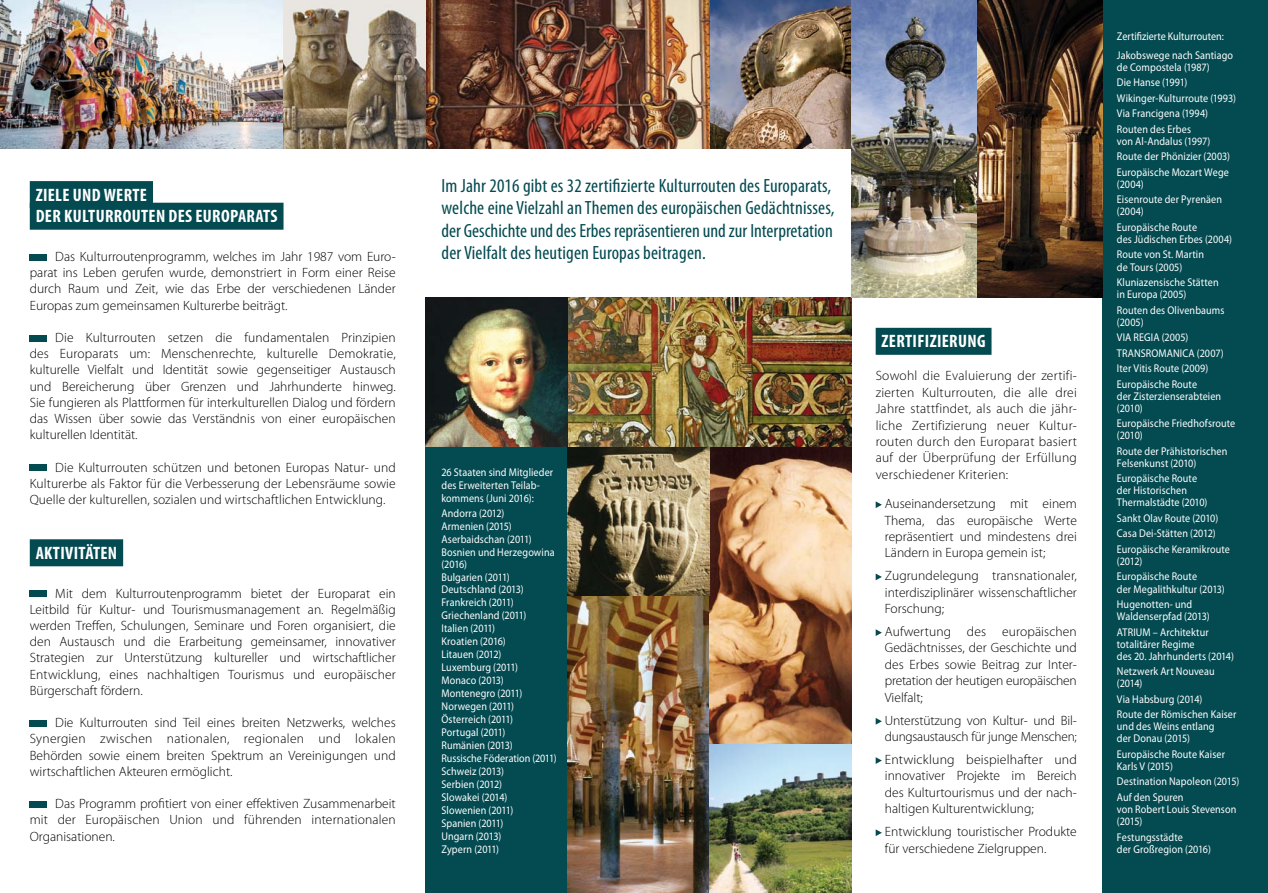
<style>
.page{position:relative;width:1268px;height:893px;background:#fff}
.page>*{position:absolute;margin:0;border:0;box-sizing:border-box;transform-origin:0 0}
.t1{font:condensed 19.2px/22.5px "Myriad Pro";letter-spacing:.01em;color:#034a51}
.t2{font:700 condensed 18px/21.6px "Myriad Pro";letter-spacing:.02em;color:#fff}
.t3{font:300 13.5px/16.2px "Myriad Pro";color:#000;text-align:justify}
.t4{font:11.25px/12.9px "Myriad Pro";letter-spacing:.01em;color:#fff;scale:.9 1}
</style>
<div class="page">
<img style="left:567px;top:446px;width:283px;height:447px">
<div style="left:425px;top:446px;width:142px;height:447px;background:#034a51"></div>
<div style="left:1101px;top:0;width:166px;height:893px;background:#034a51"></div>
<div style="left:875px;top:328px;width:116px;height:27px;background:#034a51"></div>
<svg style="left:875px;top:501px;width:6px;height:7px"></svg>
<svg style="left:875px;top:573px;width:6px;height:7px"></svg>
<svg style="left:875px;top:629px;width:6px;height:7px"></svg>
<svg style="left:875px;top:718px;width:6px;height:7px"></svg>
<svg style="left:875px;top:757px;width:6px;height:7px"></svg>
<svg style="left:875px;top:829px;width:6px;height:7px"></svg>
<div style="left:30px;top:181px;width:123px;height:27px;background:#034a51"></div>
<div style="left:30px;top:203px;width:253px;height:27px;background:#034a51"></div>
<div style="left:30px;top:539px;width:93px;height:27px;background:#034a51"></div>
<div style="left:30px;top:254px;width:17px;height:6px;background:#034a51"></div>
<div style="left:30px;top:335px;width:17px;height:6px;background:#034a51"></div>
<div style="left:30px;top:465px;width:17px;height:6px;background:#034a51"></div>
<div style="left:30px;top:591px;width:17px;height:6px;background:#034a51"></div>
<div style="left:30px;top:720px;width:17px;height:7px;background:#034a51"></div>
<div style="left:30px;top:801px;width:17px;height:7px;background:#034a51"></div>
<img style="left:425px;top:298px;width:425px;height:148px">
<img style="left:0;top:0;width:850px;height:149px">
<img style="left:850px;top:0;width:251px;height:298px">
<h2 class="t2" style="left:36px;top:183px;width:243px">ZIELE UND WERTE<br>DER KULTURROUTEN DES EUROPARATS</h2>
<p class="t3" style="left:30px;top:249px;width:367px;text-indent:26px">Das Kulturroutenprogramm, welches im Jahr 1987 vom Euro&shy;parat ins Leben gerufen wurde, demonstriert in Form einer Reise durch Raum und Zeit, wie das Erbe der verschiedenen Länder Europas zum gemeinsamen Kulturerbe beiträgt.</p>
<p class="t3" style="left:30px;top:330px;width:367px;text-indent:26px">Die Kulturrouten setzen die fundamentalen Prinzipien des Europarats um: Menschenrechte, kulturelle Demokratie, kulturelle Vielfalt und Identität sowie gegenseitiger Austausch und Bereicherung über Grenzen und Jahrhunderte hinweg.<br>Sie fungieren als Plattformen für interkulturellen Dialog und fördern das Wissen über sowie das Verständnis von einer europäischen kulturellen Identität.</p>
<p class="t3" style="left:30px;top:459px;width:367px;text-indent:26px">Die Kulturrouten schützen und betonen Europas Natur- und Kulturerbe als Faktor für die Verbesserung der Lebensräume sowie Quelle der kulturellen, sozialen und wirtschaftlichen Entwicklung.</p>
<h2 class="t2" style="left:36px;top:542px;width:83px">AKTIVITÄTEN</h2>
<p class="t3" style="left:30px;top:585px;width:367px;text-indent:26px">Mit dem Kulturroutenprogramm bietet der Europarat ein Leitbild für Kultur- und Tourismusmanagement an. Regelmäßig werden Treffen, Schulungen, Seminare und Foren organisiert, die den Austausch und die Erarbeitung gemeinsamer, innovativer Strategien zur Unterstützung kultureller und wirtschaftlicher Entwicklung, eines nachhaltigen Tourismus und europäischer Bürgerschaft fördern.</p>
<p class="t3" style="left:30px;top:715px;width:367px;text-indent:26px">Die Kulturrouten sind Teil eines breiten Netzwerks, welches Synergien zwischen nationalen, regionalen und lokalen Behörden sowie einem breiten Spektrum an Vereinigungen und wirtschaftlichen Akteuren ermöglicht.</p>
<p class="t3" style="left:30px;top:796px;width:367px;text-indent:26px">Das Programm profitiert von einer effektiven Zusammenarbeit mit der Europäischen Union und führenden internationalen Organisationen.</p>
<p class="t1" style="left:441px;top:174px;width:394px">Im Jahr 2016 gibt es 32 zertifizierte Kulturrouten des Europarats, welche eine Vielzahl an Themen des europäischen Gedächtnisses, der Geschichte und des Erbes repräsentieren und zur Interpretation der Vielfalt des heutigen Europas beitragen.</p>
<p class="t4" style="left:441px;top:466px;width:126px">26 Staaten sind Mitglieder des Erweiterten Teilab&shy;kommens (Juni 2016):</p>
<p class="t4" style="left:441px;top:507px;width:127px">Andorra (2012)<br>Armenien (2015)<br>Aserbaidschan (2011)<br>Bosnien und Herzegowina</p>
<p class="t4" style="left:441px;top:557px;width:129px">(2016)<br>Bulgarien (2011)<br>Deutschland (2013)<br>Frankreich (2011)<br>Griechenland (2011)<br>Italien (2011)<br>Kroatien (2016)<br>Litauen (2012)<br>Luxemburg (2011)<br>Monaco (2013)<br>Montenegro (2011)<br>Norwegen (2011)<br>Österreich (2011)<br>Portugal (2011)<br>Rumänien (2013)<br>Russische Föderation (2011)<br>Schweiz (2013)<br>Serbien (2012)<br>Slowakei (2014)<br>Slowenien (2011)<br>Spanien (2011)<br>Ungarn (2013)<br>Zypern (2011)</p>
<h2 class="t2" style="left:881px;top:330px;width:105px">ZERTIFIZIERUNG</h2>
<p class="t3" style="left:875px;top:368px;width:203px">Sowohl die Evaluierung der zertifi&shy;zierten Kulturrouten, die alle drei Jahre stattfindet, als auch die jähr&shy;liche Zertifizierung neuer Kultur&shy;routen durch den Europarat basiert auf der Überprüfung der Erfüllung verschiedener Kriterien:</p>
<p class="t3" style="left:884px;top:496px;width:193px">Auseinandersetzung mit einem Thema, das europäische Werte repräsentiert und mindestens drei Ländern in Europa gemein ist;</p>
<p class="t3" style="left:884px;top:568px;width:193px">Zugrundelegung transnationaler, interdisziplinärer wissenschaftlicher Forschung;</p>
<p class="t3" style="left:884px;top:623px;width:193px">Aufwertung des europäischen Gedächtnisses, der Geschichte und des Erbes sowie Beitrag zur Inter&shy;pretation der heutigen europäischen Vielfalt;</p>
<p class="t3" style="left:884px;top:712px;width:193px">Unterstützung von Kultur- und Bil&shy;dungsaustausch für junge Menschen;</p>
<p class="t3" style="left:884px;top:751px;width:193px">Entwicklung beispielhafter und innovativer Projekte im Bereich des Kulturtourismus und der nach&shy;haltigen Kulturentwicklung;</p>
<p class="t3" style="left:884px;top:824px;width:193px">Entwicklung touristischer Produkte für verschiedene Zielgruppen.</p>
<p class="t4" style="left:1116px;top:28px;width:130px;line-height:18.5px">Zertifizierte Kulturrouten:<br>Jakobswege nach Santiago</p>
<p class="t4" style="left:1116px;top:60px;width:134px;line-height:15.5px">de Compostela (1987)<br>Die Hanse (1991)<br>Wikinger-Kulturroute (1993)<br>Via Francigena (1994)<br>Routen des Erbes</p>
<p class="t4" style="left:1116px;top:134px;width:127px;line-height:15.5px">von Al-Andalus (1997)<br>Route der Phönizier (2003)<br>Europäische Mozart Wege</p>
<p class="t4" style="left:1116px;top:177px;width:118px;line-height:15.5px">(2004)<br>Eisenroute der Pyrenäen</p>
<p class="t4" style="left:1116px;top:204px;width:91px;line-height:15.5px">(2004)<br>Europäische Route</p>
<p class="t4" style="left:1116px;top:232px;width:129px;line-height:15.5px">des Jüdischen Erbes (2004)<br>Route von St. Martin</p>
<p class="t4" style="left:1116px;top:259px;width:115px;line-height:15.5px">de Tours (2005)<br>Kluniazensische Stätten</p>
<p class="t4" style="left:1116px;top:287px;width:121px;line-height:15.5px">in Europa (2005)<br>Routen des Olivenbaums</p>
<p class="t4" style="left:1116px;top:314px;width:120px;line-height:15.5px">(2005)<br>VIA REGIA (2005)<br>TRANSROMANICA (2007)<br>Iter Vitis Route (2009)<br>Europäische Route</p>
<p class="t4" style="left:1116px;top:390px;width:117px;line-height:12px">der Zisterzienserabteien (2010)</p>
<p class="t4" style="left:1116px;top:418px;width:133px;line-height:12px">Europäische Friedhofsroute (2010)</p>
<p class="t4" style="left:1116px;top:445px;width:124px;line-height:12px">Route der Prähistorischen<br>Felsenkunst (2010)</p>
<p class="t4" style="left:1116px;top:473px;width:102px;line-height:12px">Europäische Route der Historischen<br>Thermalstädte (2010)</p>
<p class="t4" style="left:1116px;top:511px;width:127px;line-height:15.5px">Sankt Olav Route (2010)<br>Casa Dei-Stätten (2012)<br>Europäische Keramikroute</p>
<p class="t4" style="left:1116px;top:554px;width:91px;line-height:15.5px">(2012)<br>Europäische Route</p>
<p class="t4" style="left:1116px;top:581px;width:121px;line-height:15.5px">der Megalithkultur (2013)<br>Hugenotten- und</p>
<p class="t4" style="left:1116px;top:609px;width:105px;line-height:15.5px">Waldenserpfad (2013)<br>ATRIUM – Architektur</p>
<p class="t4" style="left:1116px;top:638px;width:131px;line-height:12px">totalitärer Regime<br>des 20. Jahrhunderts (2014)</p>
<p class="t4" style="left:1116px;top:666px;width:110px;line-height:12px">Netzwerk Art Nouveau (2014)</p>
<p class="t4" style="left:1116px;top:691px;width:134px;line-height:15.5px">Via Habsburg (2014)<br>Route der Römischen Kaiser</p>
<p class="t4" style="left:1116px;top:721px;width:110px;line-height:12px">und des Weins entlang der Donau (2015)</p>
<p class="t4" style="left:1116px;top:748px;width:122px;line-height:12px">Europäische Route Kaiser<br>Karls V (2015)</p>
<p class="t4" style="left:1116px;top:774px;width:138px;line-height:15.5px">Destination Napoleon (2015)<br>Auf den Spuren</p>
<p class="t4" style="left:1116px;top:803px;width:134px;line-height:12px">von Robert Louis Stevenson (2015)</p>
<p class="t4" style="left:1116px;top:831px;width:106px;line-height:12px">Festungsstädte<br>der Großregion (2016)</p>
</div>
